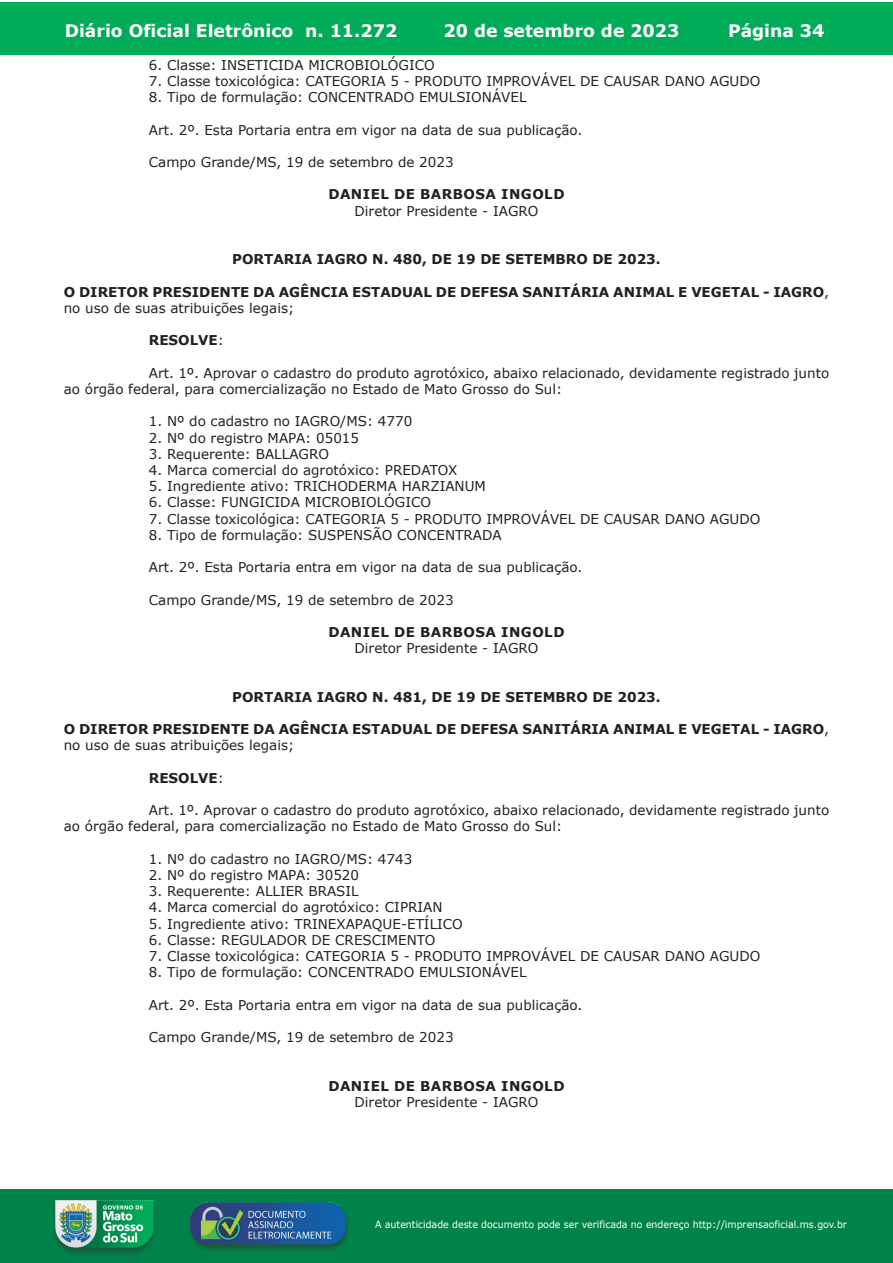
<style>
.page{position:relative;width:893px;height:1263px;background:#fff}
.page>*{position:absolute;margin:0;border:0;box-sizing:border-box;transform-origin:0 0}
.t1{font:700 17.25px "Verdana";color:#fff}
.t2{font:13.5px/16.2px "Verdana";color:#231f20}
.t3{font:700 13.5px/16.2px "Verdana";color:#231f20}
.t4{font:700 13.5px "Verdana";letter-spacing:.035em;color:#231f20}
.t5{font:9.9px "Verdana";color:#fff;scale:.95 1}
.s1{font-weight:400}
</style>
<div class="page">
<div style="left:0;top:2px;width:893px;height:53px;background:#00ac57"></div>
<div style="left:1px;top:1189px;width:892px;height:74px;background:#008349"></div>
<img style="left:49px;top:1198px;width:111px;height:61px">
<img style="left:185px;top:1201px;width:168px;height:54px">
<p class="t1" style="left:65px;top:18px;width:334px">Diário Oficial Eletrônico n. 11.272</p>
<p class="t1" style="left:444px;top:18px;width:237px">20 de setembro de 2023</p>
<p class="t1" style="left:728px;top:18px;width:98px">Página 34</p>
<p class="t2" style="left:149px;top:57px;width:287px">6. Classe: INSETICIDA MICROBIOLÓGICO</p>
<p class="t2" style="left:149px;top:73px;width:613px">7. Classe toxicológica: CATEGORIA 5 - PRODUTO IMPROVÁVEL DE CAUSAR DANO AGUDO</p>
<p class="t2" style="left:149px;top:89px;width:379px">8. Tipo de formulação: CONCENTRADO EMULSIONÁVEL</p>
<p class="t2" style="left:149px;top:122px;width:435px">Art. 2º. Esta Portaria entra em vigor na data de sua publicação.</p>
<p class="t2" style="left:149px;top:154px;width:306px">Campo Grande/MS, 19 de setembro de 2023</p>
<p class="t4" style="left:328px;top:185px;width:238px">DANIEL DE BARBOSA INGOLD</p>
<p class="t2" style="left:354px;top:203px;width:186px">Diretor Presidente - IAGRO</p>
<p class="t3" style="left:232px;top:251px;width:430px">PORTARIA IAGRO N. 480, DE 19 DE SETEMBRO DE 2023.</p>
<p class="t3" style="left:64px;top:283px;width:767px">O DIRETOR PRESIDENTE DA AGÊNCIA ESTADUAL DE DEFESA SANITÁRIA ANIMAL E VEGETAL - IAGRO<span class="s1">, no uso de suas atribuições legais;</span></p>
<p class="t3" style="left:149px;top:332px;width:77px">RESOLVE<span class="s1">:</span></p>
<p class="t2" style="left:64px;top:365px;width:767px;text-indent:85px">Art. 1º. Aprovar o cadastro do produto agrotóxico, abaixo relacionado, devidamente registrado junto ao órgão federal, para comercialização no Estado de Mato Grosso do Sul:</p>
<p class="t2" style="left:149px;top:413px;width:265px">1. Nº do cadastro no IAGRO/MS: 4770</p>
<p class="t2" style="left:149px;top:429px;width:212px">2. Nº do registro MAPA: 05015</p>
<p class="t2" style="left:149px;top:446px;width:182px">3. Requerente: BALLAGRO</p>
<p class="t2" style="left:149px;top:462px;width:310px">4. Marca comercial do agrotóxico: PREDATOX</p>
<p class="t2" style="left:149px;top:478px;width:339px">5. Ingrediente ativo: TRICHODERMA HARZIANUM</p>
<p class="t2" style="left:149px;top:494px;width:284px">6. Classe: FUNGICIDA MICROBIOLÓGICO</p>
<p class="t2" style="left:149px;top:510px;width:613px">7. Classe toxicológica: CATEGORIA 5 - PRODUTO IMPROVÁVEL DE CAUSAR DANO AGUDO</p>
<p class="t2" style="left:149px;top:527px;width:354px">8. Tipo de formulação: SUSPENSÃO CONCENTRADA</p>
<p class="t2" style="left:149px;top:559px;width:435px">Art. 2º. Esta Portaria entra em vigor na data de sua publicação.</p>
<p class="t2" style="left:149px;top:591px;width:306px">Campo Grande/MS, 19 de setembro de 2023</p>
<p class="t4" style="left:328px;top:622px;width:238px">DANIEL DE BARBOSA INGOLD</p>
<p class="t2" style="left:354px;top:640px;width:186px">Diretor Presidente - IAGRO</p>
<p class="t3" style="left:232px;top:688px;width:430px">PORTARIA IAGRO N. 481, DE 19 DE SETEMBRO DE 2023.</p>
<p class="t3" style="left:64px;top:721px;width:767px">O DIRETOR PRESIDENTE DA AGÊNCIA ESTADUAL DE DEFESA SANITÁRIA ANIMAL E VEGETAL - IAGRO<span class="s1">, no uso de suas atribuições legais;</span></p>
<p class="t3" style="left:149px;top:769px;width:77px">RESOLVE<span class="s1">:</span></p>
<p class="t2" style="left:64px;top:802px;width:767px;text-indent:85px">Art. 1º. Aprovar o cadastro do produto agrotóxico, abaixo relacionado, devidamente registrado junto ao órgão federal, para comercialização no Estado de Mato Grosso do Sul:</p>
<p class="t2" style="left:149px;top:851px;width:265px">1. Nº do cadastro no IAGRO/MS: 4743</p>
<p class="t2" style="left:149px;top:867px;width:212px">2. Nº do registro MAPA: 30520</p>
<p class="t2" style="left:149px;top:883px;width:211px">3. Requerente: ALLIER BRASIL</p>
<p class="t2" style="left:149px;top:899px;width:295px">4. Marca comercial do agrotóxico: CIPRIAN</p>
<p class="t2" style="left:149px;top:915px;width:316px">5. Ingrediente ativo: TRINEXAPAQUE-ETÍLICO</p>
<p class="t2" style="left:149px;top:932px;width:288px">6. Classe: REGULADOR DE CRESCIMENTO</p>
<p class="t2" style="left:149px;top:948px;width:613px">7. Classe toxicológica: CATEGORIA 5 - PRODUTO IMPROVÁVEL DE CAUSAR DANO AGUDO</p>
<p class="t2" style="left:149px;top:964px;width:379px">8. Tipo de formulação: CONCENTRADO EMULSIONÁVEL</p>
<p class="t2" style="left:149px;top:996px;width:435px">Art. 2º. Esta Portaria entra em vigor na data de sua publicação.</p>
<p class="t2" style="left:149px;top:1029px;width:306px">Campo Grande/MS, 19 de setembro de 2023</p>
<p class="t4" style="left:328px;top:1076px;width:238px">DANIEL DE BARBOSA INGOLD</p>
<p class="t2" style="left:354px;top:1094px;width:186px">Diretor Presidente - IAGRO</p>
<p class="t5" style="left:375px;top:1218px;width:498px">A autenticidade deste documento pode ser verificada no endereço http://imprensaoficial.ms.gov.br</p>
</div>
